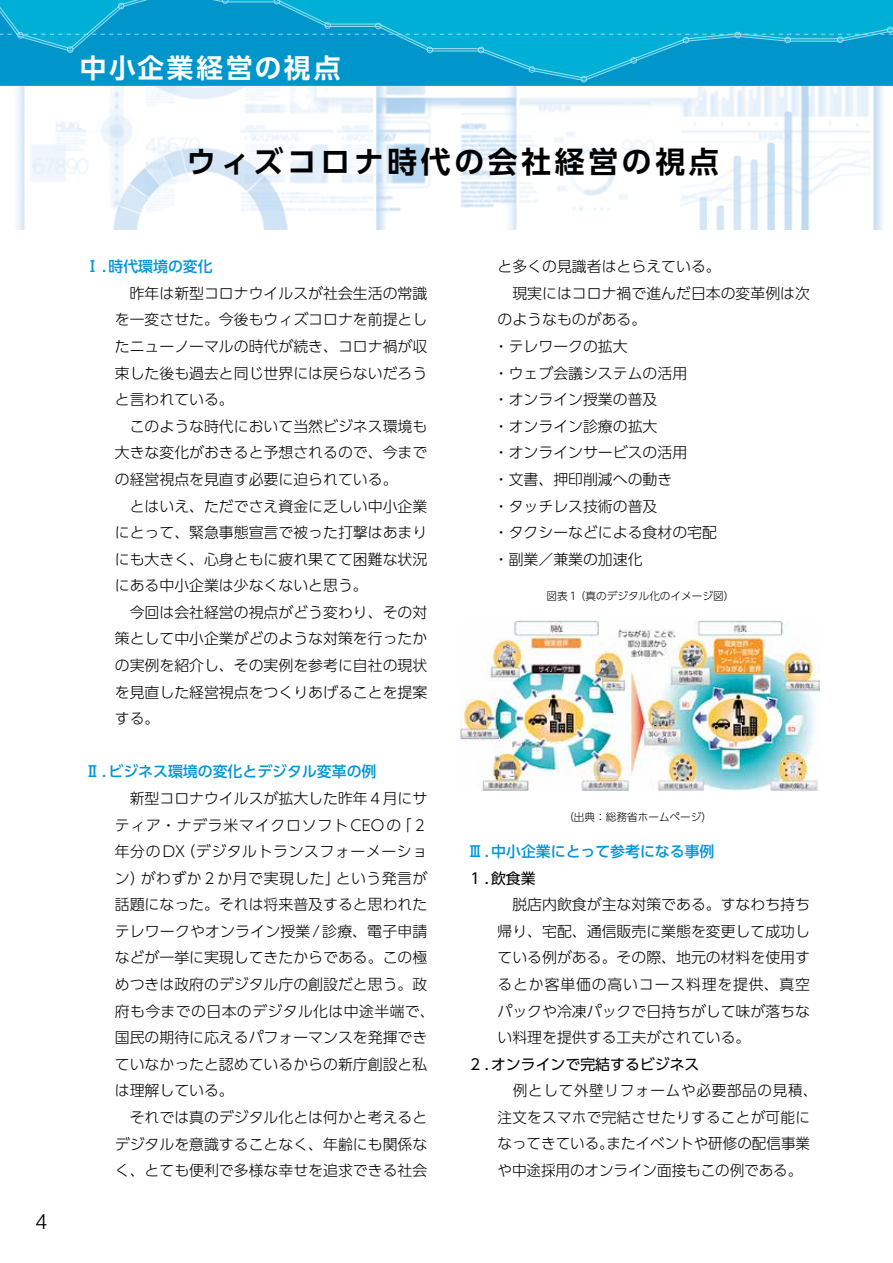
<style>
.page{position:relative;width:893px;height:1263px;background:#fff}
.page>*{position:absolute;margin:0;border:0;box-sizing:border-box;transform-origin:0 0}
.t1{font:700 29.7px "UD Shin Go Pro De";letter-spacing:.125em;color:#000}
.t2{font:700 26.55px "UD Shin Go Pro De";letter-spacing:.105em;color:#fff}
.t3{font:300 21.3px "Helvetica";color:#000}
.t4{font:300 14.85px/26.5px "UD Shin Go Pro";color:#000}
.t5{font:500 14.85px "UD Shin Go Pro";color:#0095d8}
.t6{font:14.85px "UD Shin Go Pro";color:#000}
.t7{font:300 10.65px "UD Shin Go Pro";color:#000}
</style>
<div class="page">
<img style="left:0;top:85px;width:893px;height:145px">
<hr style="left:0;top:82px;width:893px;height:3px;background:#0096cb">
<svg style="left:0;top:0;width:893px;height:22px;background:#02aad3"></svg>
<svg style="left:274px;top:0;width:6px;height:4px"></svg>
<svg style="left:222px;top:0;width:6px;height:3px"></svg>
<svg style="left:118px;top:3px;width:6px;height:6px"></svg>
<svg style="left:0;top:22px;width:893px;height:60px;background:#059fce"></svg>
<img style="left:461px;top:620px;width:358px;height:170px">
<h3 class="t3" style="left:36px;top:1203px;width:13px">4</h3>
<h2 class="t2" style="left:80px;top:46px;width:262px">中小企業経営の視点</h2>
<h1 class="t1" style="left:187px;top:137px;width:534px">ウィズコロナ時代の会社経営の視点</h1>
<p class="t5" style="left:85px;top:255px;width:129px">Ⅰ.時代環境の変化</p>
<p class="t4" style="left:115px;top:279px;width:314px">　昨年は新型コロナウイルスが社会生活の常識を一変させた。今後もウィズコロナを前提としたニューノーマルの時代が続き、コロナ禍が収束した後も過去と同じ世界には戻らないだろうと言われている。<br>　このような時代において当然ビジネス環境も大きな変化がおきると予想されるので、今までの経営視点を見直す必要に迫られている。<br>　とはいえ、ただでさえ資金に乏しい中小企業にとって、緊急事態宣言で被った打撃はあまりにも大きく、心身ともに疲れ果てて困難な状況にある中小企業は少なくないと思う。<br>　今回は会社経営の視点がどう変わり、その対策として中小企業がどのような対策を行ったかの実例を紹介し、その実例を参考に自社の現状を見直した経営視点をつくりあげることを提案する。</p>
<p class="t5" style="left:85px;top:760px;width:293px">Ⅱ.ビジネス環境の変化とデジタル変革の例</p>
<p class="t4" style="left:115px;top:784px;width:321px">　新型コロナウイルスが拡大した昨年４月にサティア・ナデラ米マイクロソフトCEOの「２年分のDX（デジタルトランスフォーメーション）がわずか２か月で実現した」という発言が話題になった。それは将来普及すると思われたテレワークやオンライン授業/診療、電子申請などが一挙に実現してきたからである。この極めつきは政府のデジタル庁の創設だと思う。政府も今までの日本のデジタル化は中途半端で、国民の期待に応えるパフォーマンスを発揮できていなかったと認めているからの新庁創設と私は理解している。<br>　それでは真のデジタル化とは何かと考えるとデジタルを意識することなく、年齢にも関係なく、とても便利で多様な幸せを追求できる社会</p>
<p class="t4" style="left:494px;top:253px;width:318px">と多くの見識者はとらえている。<br>　現実にはコロナ禍で進んだ日本の変革例は次のようなものがある。<br>・テレワークの拡大<br>・ウェブ会議システムの活用<br>・オンライン授業の普及<br>・オンライン診療の拡大<br>・オンラインサービスの活用<br>・文書、押印削減への動き<br>・タッチレス技術の普及<br>・タクシーなどによる食材の宅配<br>・副業／兼業の加速化</p>
<p class="t7" style="left:546px;top:588px;width:189px">図表１（真のデジタル化のイメージ図）</p>
<p class="t7" style="left:563px;top:809px;width:150px">（出典：総務省ホームページ）</p>
<p class="t5" style="left:468px;top:839px;width:248px">Ⅲ.中小企業にとって参考になる事例</p>
<p class="t6" style="left:468px;top:866px;width:69px">１.飲食業</p>
<p class="t4" style="left:497px;top:891px;width:314px;text-align:justify">　脱店内飲食が主な対策である。すなわち持ち帰り、宅配、通信販売に業態を変更して成功している例がある。その際、地元の材料を使用するとか客単価の高いコース料理を提供、真空パックや冷凍パックで日持ちがして味が落ちない料理を提供する工夫がされている。</p>
<p class="t6" style="left:468px;top:1052px;width:233px">２ .オンラインで完結するビジネス</p>
<p class="t4" style="left:497px;top:1077px;width:321px">　例として外壁リフォームや必要部品の見積、注文をスマホで完結させたりすることが可能になってきている。またイベントや研修の配信事業や中途採用のオンライン面接もこの例である。</p>
</div>
